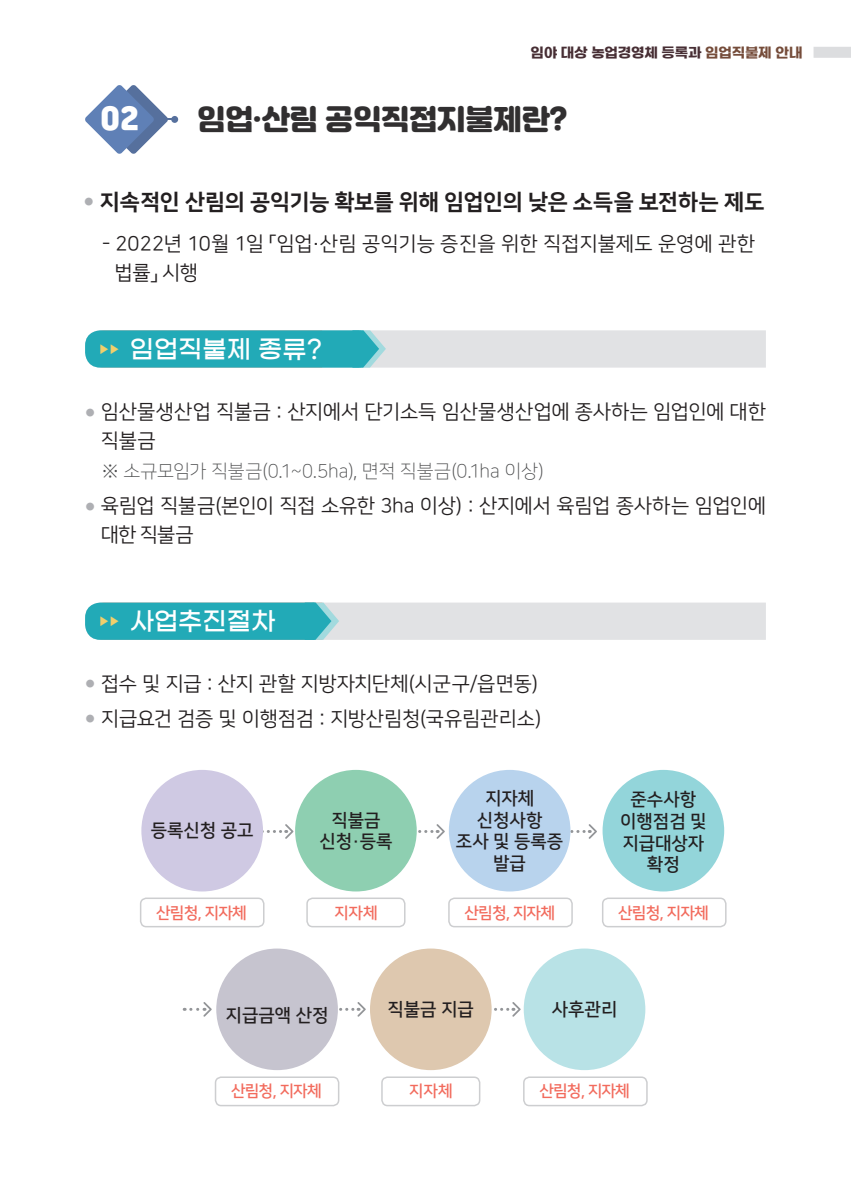
<style>
.page{position:relative;width:851px;height:1191px;background:#fff}
.page>*{position:absolute;margin:0;border:0;box-sizing:border-box;transform-origin:0 0}
.t1{font:30px "Jalnan";color:#fff}
.t2{font:28px "Jalnan";color:#312f30}
.t3{font:25.2px "Gmarket Sans TTF Medium";color:#fff}
.t4{font:22px "Nanum Square EB";letter-spacing:-.01em;color:#231f20}
.t5{font:20px/29.4px "Nanum Square R";letter-spacing:-.005em;color:#231f20}
.t6{font:18.6px "Nanum Square L";letter-spacing:-.005em;color:#4b4c4d}
.t7{font:18px/21.6px "Nanum Square B";color:#231f20;text-align:center}
.t8{font:16px "Nanum Square B";letter-spacing:-.05em;color:#f26b5d}
.t9{font:14px "Gmarket Sans TTF Bold";letter-spacing:-.015em;color:#472e34}
.s1{color:#754c3a}
.s2{font-family:"Gyeonggi Title B";font-size:11.4px;color:#aeafb3}
</style>
<div class="page">
<div style="left:813px;top:47px;width:37px;height:11px;background:#dcdddf"></div>
<svg style="left:262px;top:824px;width:31px;height:15px"></svg>
<svg style="left:415px;top:824px;width:29px;height:15px"></svg>
<svg style="left:569px;top:824px;width:28px;height:15px"></svg>
<div style="left:141px;top:770px;width:122px;height:121px;background:#cfc9e3;border-radius:50%"></div>
<div style="left:306px;top:897px;width:99px;height:30px;border:2px solid #cdced0;border-radius:6px"></div>
<div style="left:140px;top:897px;width:124px;height:30px;border:2px solid #cdced0;border-radius:6px"></div>
<div style="left:448px;top:897px;width:124px;height:30px;border:2px solid #cdced0;border-radius:6px"></div>
<svg style="left:191px;top:1002px;width:21px;height:14px"></svg>
<svg style="left:339px;top:1002px;width:26px;height:14px"></svg>
<svg style="left:491px;top:1002px;width:29px;height:14px"></svg>
<div style="left:523px;top:948px;width:122px;height:122px;background:#b8e2e6;border-radius:50%"></div>
<div style="left:370px;top:948px;width:121px;height:122px;background:#dec8af;border-radius:50%"></div>
<div style="left:216px;top:948px;width:122px;height:122px;background:#c6c4cf;border-radius:50%"></div>
<div style="left:381px;top:1076px;width:99px;height:30px;border:2px solid #cdced0;border-radius:6px"></div>
<div style="left:215px;top:1076px;width:124px;height:30px;border:2px solid #cdced0;border-radius:6px"></div>
<div style="left:523px;top:1076px;width:124px;height:30px;border:2px solid #cdced0;border-radius:6px"></div>
<div style="left:602px;top:897px;width:124px;height:30px;border:2px solid #cdced0;border-radius:6px"></div>
<div style="left:295px;top:770px;width:121px;height:121px;background:#8ecfb1;border-radius:50%"></div>
<div style="left:449px;top:770px;width:121px;height:121px;background:#b8d3ed;border-radius:50%"></div>
<div style="left:602px;top:770px;width:122px;height:121px;background:#93d5da;border-radius:50%"></div>
<svg style="left:85px;top:602px;width:680px;height:38px;background:#9fcfd4"></svg>
<svg style="left:85px;top:330px;width:680px;height:37px;background:#91cad1"></svg>
<svg style="left:85px;top:85px;width:88px;height:69px"></svg>
<div style="left:171px;top:116px;width:7px;height:7px;background:#56709d;border-radius:50%"></div>
<p class="t9" style="left:530px;top:44px;width:273px">임야 대상 농업경영체 등록과 <span class="s1">임업직불제 안내</span></p>
<h1 class="t1" style="left:101px;top:97px;width:40px">02</h1>
<h2 class="t2" style="left:197px;top:100px;width:371px">임업·산림 공익직접지불제란?</h2>
<p class="t4" style="left:84px;top:190px;width:682px"><sup>●</sup> 지속적인 산림의 공익기능 확보를 위해 임업인의 낮은 소득을 보전하는 제도</p>
<p class="t5" style="left:114px;top:229px;width:642px;text-indent:-12px">- 2022년 10월 1일 「임업·산림 공익기능 증진을 위한 직접지불제도 운영에 관한 법률」 시행</p>
<p class="t3" style="left:98px;top:335px;width:225px"><sup>▶▶</sup> 임업직불제 종류?</p>
<p class="t5" style="left:101px;top:397px;width:666px;text-indent:-16px"><span class="s2">●</span> 임산물생산업 직불금 : 산지에서 단기소득 임산물생산업에 종사하는 임업인에 대한 직불금</p>
<p class="t6" style="left:102px;top:461px;width:443px">※ 소규모임가 직불금(0.1~0.5ha), 면적 직불금(0.1ha 이상)</p>
<p class="t5" style="left:101px;top:491px;width:666px;text-indent:-16px"><span class="s2">●</span> 육림업 직불금(본인이 직접 소유한 3ha 이상) : 산지에서 육림업 종사하는 임업인에 대한 직불금</p>
<p class="t3" style="left:98px;top:608px;width:178px"><sup>▶▶</sup> 사업추진절차</p>
<p class="t5" style="left:85px;top:669px;width:454px"><span class="s2">●</span> 접수 및 지급 : 산지 관할 지방자치단체(시군구/읍면동)</p>
<p class="t5" style="left:85px;top:704px;width:458px"><span class="s2">●</span> 지급요건 검증 및 이행점검 : 지방산림청(국유림관리소)</p>
<p class="t7" style="left:151px;top:820px;width:104px">등록신청 공고</p>
<p class="t7" style="left:319px;top:809px;width:75px">직불금 신청·등록</p>
<p class="t7" style="left:456px;top:788px;width:109px">지자체 신청사항<br>조사 및 등록증 발급</p>
<p class="t7" style="left:620px;top:789px;width:88px">준수사항 이행점검 및 지급대상자 확정</p>
<p class="t8" style="left:156px;top:904px;width:92px">산림청, 지자체</p>
<p class="t8" style="left:334px;top:904px;width:45px">지자체</p>
<p class="t8" style="left:464px;top:904px;width:92px">산림청, 지자체</p>
<p class="t8" style="left:618px;top:904px;width:92px">산림청, 지자체</p>
<p class="t7" style="left:226px;top:1005px;width:104px">지급금액 산정</p>
<p class="t7" style="left:387px;top:999px;width:88px">직불금 지급</p>
<p class="t7" style="left:551px;top:999px;width:67px">사후관리</p>
<p class="t8" style="left:231px;top:1083px;width:92px">산림청, 지자체</p>
<p class="t8" style="left:539px;top:1083px;width:92px">산림청, 지자체</p>
<p class="t8" style="left:409px;top:1083px;width:45px">지자체</p>
</div>
